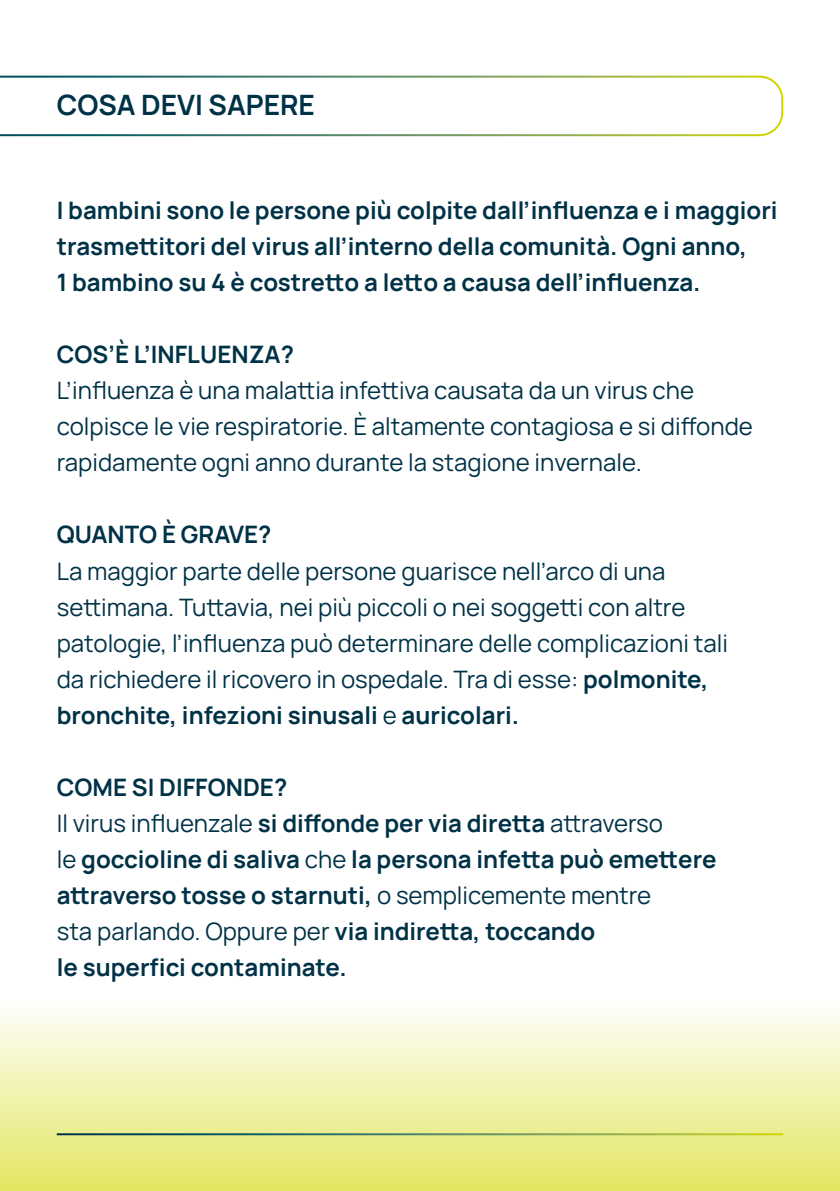
<style>
.page{position:relative;width:840px;height:1191px;background:#fff}
.page>*{position:absolute;margin:0;border:0;box-sizing:border-box;transform-origin:0 0}
.t1{font:700 28px "Manrope";color:#003247}
.t2{font:700 24px/36px "Manrope";color:#003247}
.t3{font:24px/36px "Manrope";color:#003247}
.s1{font-weight:700}
.s2{font-weight:400}
</style>
<div class="page">
<div style="left:0;top:986px;width:839px;height:205px;background:linear-gradient(to bottom,#fff,#e3e661)"></div>
<hr style="left:57px;top:1133px;width:725px;height:2px;background:#fff">
<svg style="left:0;top:76px;width:782px;height:60px"></svg>
<p class="t1" style="left:57px;top:86px;width:259px">COSA DEVI SAPERE</p>
<p class="t2" style="left:57px;top:192px;width:722px">I bambini sono le persone più colpite dall’influenza e i maggiori trasmettitori del virus all’interno della comunità. Ogni anno,<br>1 bambino su 4 è costretto a letto a causa dell’influenza.</p>
<p class="t2" style="left:57px;top:336px;width:239px">COS’È L’INFLUENZA?</p>
<p class="t3" style="left:57px;top:372px;width:697px">L’influenza è una malattia infettiva causata da un virus che colpisce le vie respiratorie. È altamente contagiosa e si diffonde rapidamente ogni anno durante la stagione invernale.</p>
<p class="t2" style="left:57px;top:516px;width:216px">QUANTO È GRAVE?</p>
<p class="t3" style="left:57px;top:552px;width:672px">La maggior parte delle persone guarisce nell’arco di una settimana. Tuttavia, nei più piccoli o nei soggetti con altre patologie, l’influenza può determinare delle complicazioni tali da richiedere il ricovero in ospedale. Tra di esse: <span class="s1">polmonite, bronchite, infezioni sinusali</span> e <span class="s1">auricolari.</span></p>
<p class="t2" style="left:57px;top:768px;width:661px">COME SI DIFFONDE?<br><span class="s2">Il virus influenzale</span> si diffonde per via diretta <span class="s2">attraverso<br>le</span> goccioline di saliva <span class="s2">che</span> la persona infetta può emettere attraverso tosse o starnuti, <span class="s2">o semplicemente mentre<br>sta parlando. Oppure per</span> via indiretta, toccando<br>le superfici contaminate.</p>
</div>
